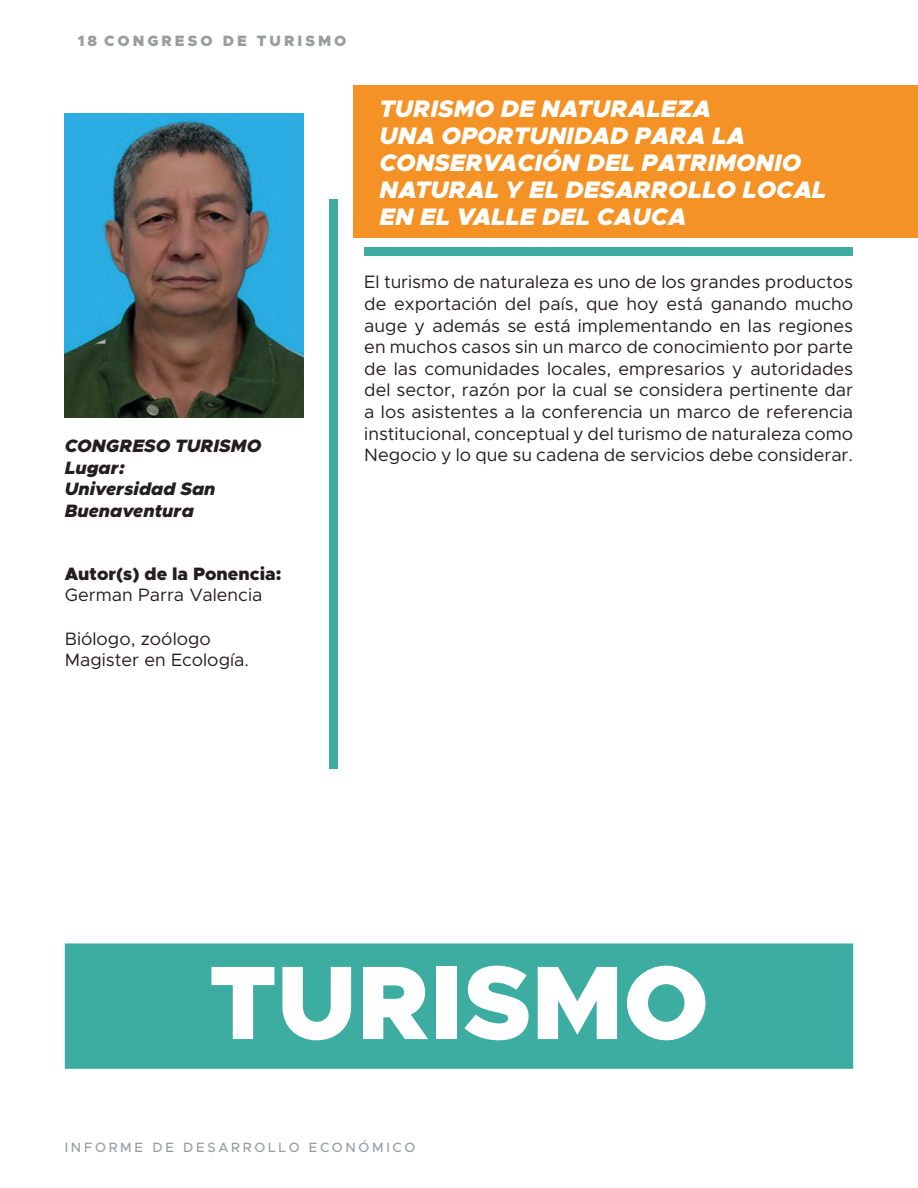
<style>
.page{position:relative;width:918px;height:1188px;background:#fff}
.page>*{position:absolute;margin:0;border:0;box-sizing:border-box;transform-origin:0 0}
.t1{font:900 105px "Metropolis";color:#fff}
.t2{font:italic 900 24px/27px "Metropolis";color:#fff}
.t3{font:18px/21.6px "Metropolis";color:#231f20}
.t4{font:italic 900 18px/21.6px "Metropolis";color:#231f20}
.t5{font:900 18px "Metropolis";color:#231f20}
.t6{font:900 15px "Metropolis";letter-spacing:.2em;color:#9a9c9e}
.t7{font:500 13.5px "Metropolis";letter-spacing:.2em;color:#9a9c9e}
</style>
<div class="page">
<div style="left:364px;top:247px;width:488px;height:9px;background:#3cada0"></div>
<div style="left:329px;top:199px;width:9px;height:570px;background:#3cada0"></div>
<div style="left:65px;top:943px;width:788px;height:126px;background:#3cada0;border:2px solid #3cada0"></div>
<div style="left:353px;top:85px;width:565px;height:153px;background:#f59225"></div>
<img style="left:66px;top:114px;width:238px;height:303px">
<p class="t6" style="left:78px;top:32px;width:270px">18 CONGRESO DE TURISMO</p>
<p class="t4" style="left:65px;top:435px;width:198px">CONGRESO TURISMO<br>Lugar:<br>Universidad San<br>Buenaventura</p>
<p class="t5" style="left:65px;top:562px;width:218px">Autor(s) de la Ponencia:</p>
<p class="t3" style="left:65px;top:584px;width:199px">German Parra Valencia</p>
<p class="t3" style="left:65px;top:628px;width:186px">Biólogo, zoólogo<br>Magister en Ecología.</p>
<h2 class="t2" style="left:379px;top:96px;width:448px">TURISMO DE NATURALEZA<br>UNA OPORTUNIDAD PARA LA<br>CONSERVACIÓN DEL PATRIMONIO<br>NATURAL Y EL DESARROLLO LOCAL<br>EN EL VALLE DEL CAUCA</h2>
<p class="t3" style="left:364px;top:271px;width:490px;text-align:justify">El turismo de naturaleza es uno de los grandes productos de exportación del país, que hoy está ganando mucho auge y además se está implementando en las regiones en muchos casos sin un marco de conocimiento por parte de las comunidades locales, empresarios y autoridades del sector, razón por la cual se considera pertinente dar a los asistentes a la conferencia un marco de referencia institucional, conceptual y del turismo de naturaleza como Negocio y lo que su cadena de servicios debe considerar.</p>
<h1 class="t1" style="left:209px;top:935px;width:501px">TURISMO</h1>
<p class="t7" style="left:65px;top:1139px;width:352px">INFORME DE DESARROLLO ECONÓMICO</p>
</div>
